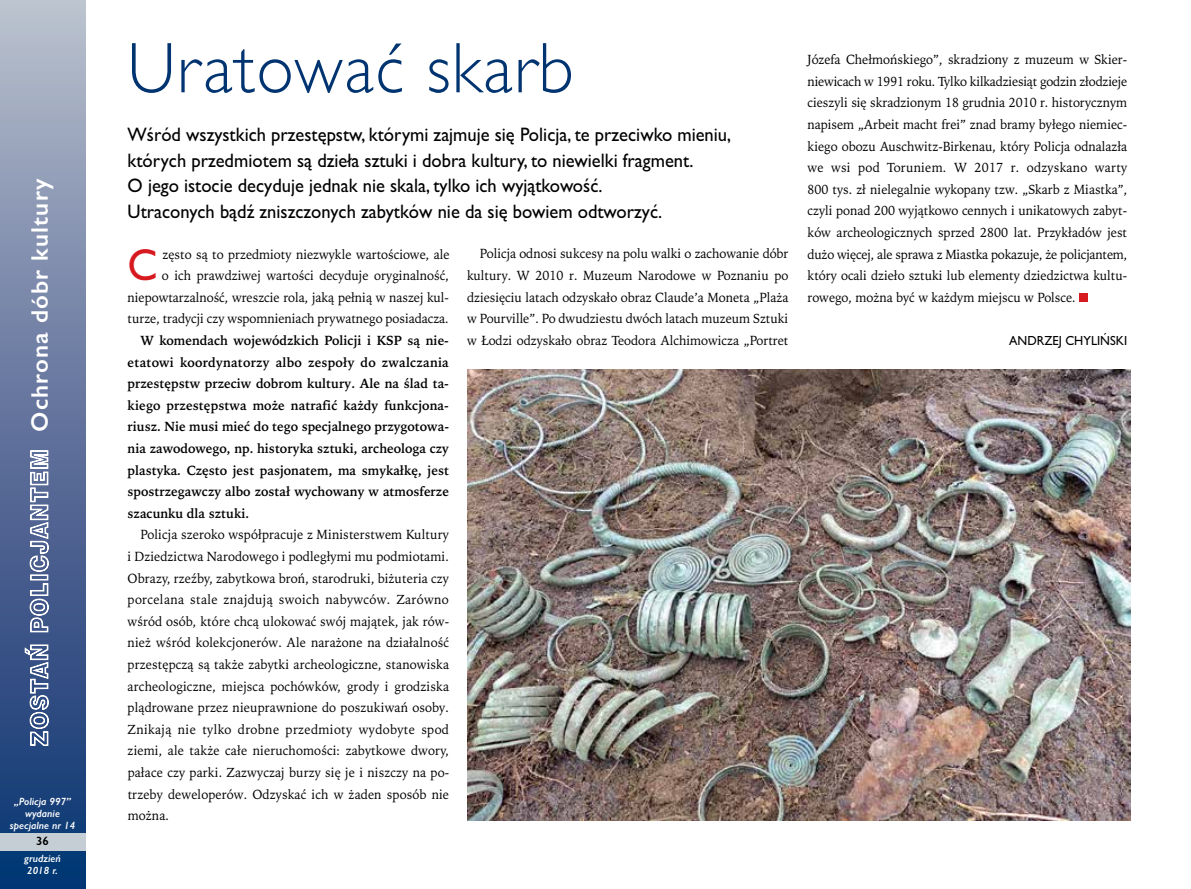
<style>
.page{position:relative;width:1191px;height:889px;background:#fff}
.page>*{position:absolute;margin:0;border:0;box-sizing:border-box;transform-origin:0 0}
.t1{font:300 72px "Gill Sans";letter-spacing:.025em;color:#003471;scale:.95 1}
.t2{font:44.85px "Gill Sans";color:#d71920;scale:.95 1}
.t3{font:600 24px "Gill Sans";letter-spacing:.05em;color:#fff}
.t4{font:19.5px/25.5px "Gill Sans";color:#000;scale:.95 1}
.t5{font:13.2px/21.6px "Iowan Old Style";color:#000;text-align:justify;scale:.95 1}
.t6{font:700 13.2px/21.6px "Iowan Old Style";color:#000;text-align:justify;scale:.95 1}
.t7{font:13.2px "Gill Sans";color:#000;scale:.95 1}
.t8{font:600 12px "Gill Sans";color:#000}
.t9{font:italic 600 10.5px/12px "Gill Sans";color:#fff}
.s1{font-family:"Swis 721 Blk Out EU";font-weight:400;color:#c4ced4}
</style>
<div class="page">
<div style="left:0;top:0;width:85px;height:889px;background:linear-gradient(to bottom,#b8baca,#082e6f)"></div>
<div style="left:0;top:833px;width:85px;height:17px;background:#c4ced4"></div>
<div style="left:1079px;top:293px;width:8px;height:9px;background:#d71920"></div>
<img style="left:468px;top:369px;width:662px;height:452px">
<h3 class="t3" style="left:26px;top:746px;width:569px;rotate:-90deg"><span class="s1">ZOSTAŃ POLICJANTEM</span> Ochrona dóbr kultury</h3>
<p class="t9" style="left:10px;top:795px;width:67px;text-align:center">„Policja 997” wydanie specjalne nr 14</p>
<p class="t8" style="left:36px;top:833px;width:14px">36</p>
<p class="t9" style="left:24px;top:852px;width:38px">grudzień<br>2018 r.</p>
<h1 class="t1" style="left:128px;top:25px;width:471px">Uratować skarb</h1>
<p class="t4" style="left:128px;top:122px;width:637px">Wśród wszystkich przestępstw, którymi zajmuje się Policja, te przeciwko mieniu, których przedmiotem są dzieła sztuki i dobra kultury, to niewielki fragment.<br>O jego istocie decyduje jednak nie skala, tylko ich wyjątkowość.<br>Utraconych bądź zniszczonych zabytków nie da się bowiem odtworzyć.</p>
<p class="t5" style="left:128px;top:243px;width:340px;text-align:right">zęsto są to przedmioty niezwykle wartościowe, ale<br>o ich prawdziwej wartości decyduje oryginalność, niepowtarzalność, wreszcie rola, jaką pełnią w naszej kul&shy;turze, tradycji czy wspomnieniach prywatnego posiadacza.</p>
<p class="t6" style="left:128px;top:330px;width:340px;text-indent:13px">W komendach wojewódzkich Policji i KSP są nie&shy;etatowi koordynatorzy albo zespoły do zwalczania przestępstw przeciw dobrom kultury. Ale na ślad ta&shy;kiego przestępstwa może natrafić każdy funkcjona&shy;riusz. Nie musi mieć do tego specjalnego przygotowa&shy;nia zawodowego, np. historyka sztuki, archeologa czy plastyka. Często jest pasjonatem, ma smykałkę, jest spostrzegawczy albo został wychowany w atmosferze szacunku dla sztuki.</p>
<p class="t5" style="left:128px;top:524px;width:340px;text-indent:13px">Policja szeroko współpracuje z Ministerstwem Kultury i Dziedzictwa Narodowego i podległymi mu podmiotami.<br>Obrazy, rzeźby, zabytkowa broń, starodruki, biżuteria czy porcelana stale znajdują swoich nabywców. Zarówno wśród osób, które chcą ulokować swój majątek, jak rów&shy;nież wśród kolekcjonerów. Ale narażone na działalność przestępczą są także zabytki archeologiczne, stanowiska archeologiczne, miejsca pochówków, grody i grodziska plądrowane przez nieuprawnione do poszukiwań osoby.<br>Znikają nie tylko drobne przedmioty wydobyte spod ziemi, ale także całe nieruchomości: zabytkowe dwory, pałace czy parki. Zazwyczaj burzy się je i niszczy na po&shy;trzeby deweloperów. Odzyskać ich w żaden sposób nie można.</p>
<h2 class="t2" style="left:128px;top:238px;width:33px">C</h2>
<p class="t5" style="left:467px;top:243px;width:340px;text-indent:13px">Policja odnosi sukcesy na polu walki o zachowanie dóbr kultury. W 2010 r. Muzeum Narodowe w Poznaniu po dziesięciu latach odzyskało obraz Claude’a Moneta „Plaża w Pourville”. Po dwudziestu dwóch latach muzeum Sztuki w Łodzi odzyskało obraz Teodora Alchimowicza „Portret</p>
<p class="t5" style="left:807px;top:49px;width:338px">Józefa Chełmońskiego”, skradziony z muzeum w Skier&shy;niewicach w 1991 roku. Tylko kilkadziesiąt godzin złodzieje cieszyli się skradzionym 18 grudnia 2010 r. historycznym napisem „Arbeit macht frei” znad bramy byłego niemiec&shy;kiego obozu Auschwitz-Birkenau, który Policja odnalazła we wsi pod Toruniem. W 2017 r. odzyskano warty 800 tys. zł nielegalnie wykopany tzw. „Skarb z Miastka”, czyli ponad 200 wyjątkowo cennych i unikatowych zabyt&shy;ków archeologicznych sprzed 2800 lat. Przykładów jest dużo więcej, ale sprawa z Miastka pokazuje, że policjantem, który ocali dzieło sztuki lub elementy dziedzictwa kultu&shy;rowego, można być w każdym miejscu w Polsce.</p>
<p class="t7" style="left:1009px;top:333px;width:126px">ANDRZEJ CHYLIŃSKI</p>
</div>
